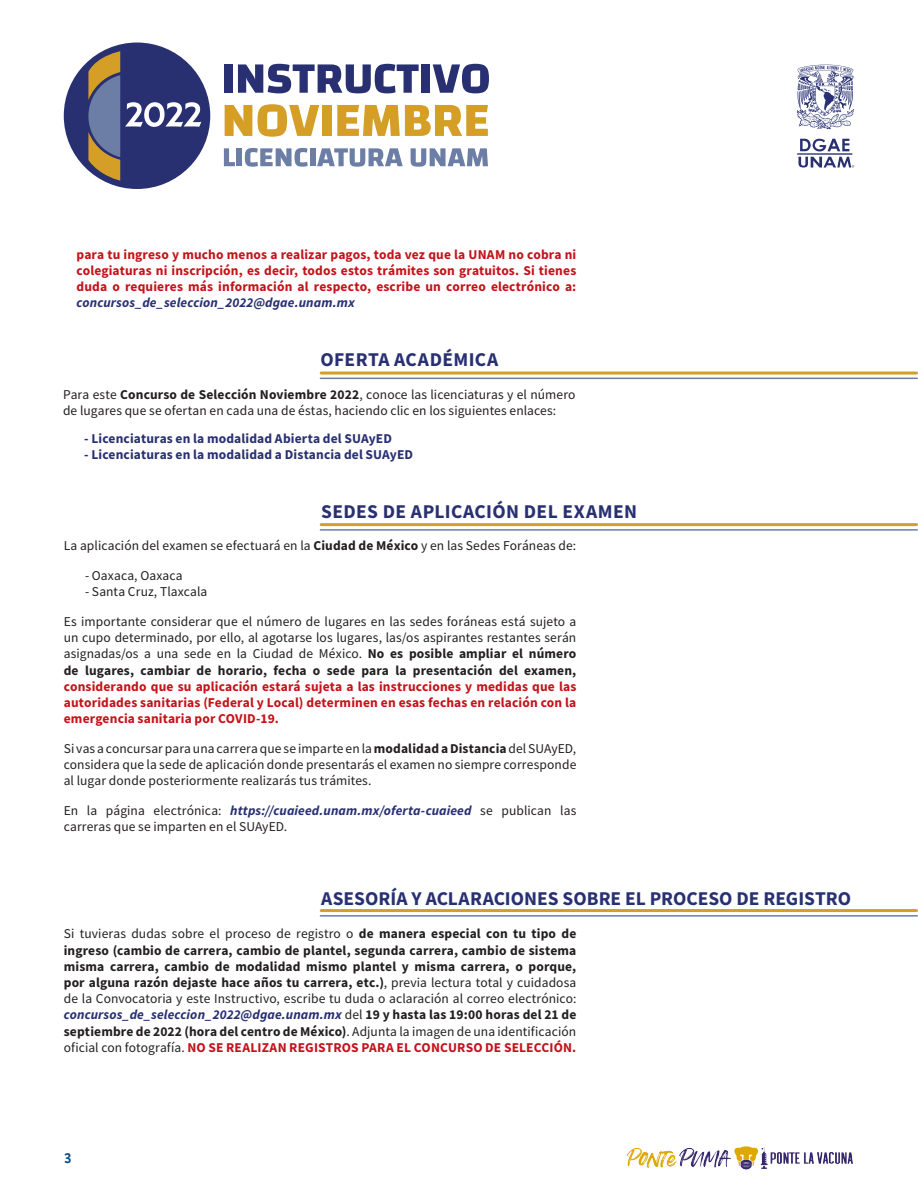
<style>
.page{position:relative;width:918px;height:1188px;background:#fff}
.page>*{position:absolute;margin:0;border:0;box-sizing:border-box;transform-origin:0 0}
.titulos_de_seccion{font:700 19.5px "Source Sans Pro";letter-spacing:.01em;color:#283072}
.t1{font:700 15px "Gandhi Sans";color:#054d87}
.t2{font:13.5px/16.2px "Source Sans Pro";letter-spacing:.01em;color:#231f20}
.t3{font:700 13.5px/16.2px "Source Sans Pro";letter-spacing:.01em;color:#231f20;text-align:justify}
.t4{font:700 13.5px/16.2px "Source Sans Pro";letter-spacing:.01em;color:#c4121a}
.t5{font:700 13.5px "Source Sans Pro";letter-spacing:.01em;color:#283072}
.t6{font:italic 700 13.5px "Source Sans Pro";letter-spacing:.01em;color:#283072}
.s1{font-style:italic;color:#283072}
.s2{font-weight:700}
.s3{color:#231f20}
.s4{font-weight:400}
.s5{color:#c4121a}
</style>
<div class="page">
<div style="left:64px;top:43px;width:146px;height:146px;background:#283072;border-radius:50%"></div>
<svg style="left:88px;top:51px;width:113px;height:130px"></svg>
<hr style="left:797px;top:153px;width:55px;height:2px;background:#283072">
<svg style="left:798px;top:139px;width:56px;height:29px"></svg>
<svg style="left:797px;top:65px;width:57px;height:64px"></svg>
<img style="left:627px;top:1146px;width:226px;height:23px">
<svg style="left:225px;top:104px;width:94px;height:33px"></svg>
<div style="left:322px;top:105px;width:9px;height:31px;background:#d59e27"></div>
<svg style="left:337px;top:105px;width:151px;height:31px"></svg>
<svg style="left:224px;top:148px;width:11px;height:18px"></svg>
<div style="left:237px;top:148px;width:5px;height:18px;background:#6c7ea5"></div>
<svg style="left:245px;top:148px;width:63px;height:19px"></svg>
<div style="left:310px;top:148px;width:5px;height:18px;background:#6c7ea5"></div>
<svg style="left:317px;top:148px;width:86px;height:19px"></svg>
<svg style="left:411px;top:148px;width:77px;height:19px"></svg>
<div style="left:224px;top:64px;width:8px;height:29px;background:#283072"></div>
<svg style="left:238px;top:64px;width:181px;height:29px"></svg>
<div style="left:422px;top:64px;width:8px;height:29px;background:#283072"></div>
<svg style="left:433px;top:64px;width:56px;height:29px"></svg>
<hr style="left:320px;top:915px;width:597px;height:2px;background:#6c7ea5">
<hr style="left:321px;top:909px;width:596px;height:3px;background:#d59e27">
<hr style="left:320px;top:378px;width:597px;height:1px;background:#6c7ea5">
<hr style="left:321px;top:372px;width:596px;height:3px;background:#d59e27">
<hr style="left:320px;top:529px;width:597px;height:2px;background:#6c7ea5">
<hr style="left:321px;top:523px;width:596px;height:3px;background:#d59e27">
<p class="t4" style="left:77px;top:246px;width:501px;text-align:justify">para tu ingreso y mucho menos a realizar pagos, toda vez que la UNAM no cobra ni colegiaturas ni inscripción, es decir, todos estos trámites son gratuitos. Si tienes duda o requieres más información al respecto, escribe un correo electrónico :a <span class="s1">concursos_de_seleccion_2022@dgae.unam.mx</span></p>
<p class="titulos_de_seccion" style="left:320px;top:346px;width:179px">OFERTA ACADÉMICA</p>
<p class="t2" style="left:63px;top:386px;width:514px">Para este <span class="s2">Concurso de Selección Noviembre 2022</span>, conoce las licenciaturas y el número de lugares que se ofertan en cada una de éstas, haciendo clic en los siguientes enlaces:</p>
<p class="t5" style="left:84px;top:430px;width:309px">- Licenciaturas en la modalidad Abierta del SUAyED</p>
<p class="t5" style="left:84px;top:446px;width:330px">- Licenciaturas en la modalidad a Distancia del SUAyED</p>
<p class="titulos_de_seccion" style="left:321px;top:498px;width:317px">SEDES DE APLICACIÓN DEL EXAMEN</p>
<p class="t2" style="left:64px;top:538px;width:514px">La aplicación del examen se efectuará en la <span class="s2">Ciudad de México</span> y en las Sedes Foráneas de:</p>
<p class="t2" style="left:85px;top:567px;width:99px">- Oaxaca, Oaxaca</p>
<p class="t2" style="left:85px;top:584px;width:124px">- Santa Cruz, Tlaxcala</p>
<p class="t2" style="left:64px;top:613px;width:514px;text-align:right">Es importante considerar que el número de lugares en las sedes foráneas está sujeto a un cupo determinado, por ello, al agotarse los lugares, las/os aspirantes restantes serán asignadas/os a una sede en la Ciudad de México. <span class="s2">No es posible ampliar el número examen,</span></p>
<p class="t3" style="left:413px;top:662px;width:81px">presentación</p>
<p class="t3" style="left:141px;top:662px;width:51px">cambiar</p>
<p class="t3" style="left:218px;top:662px;width:51px">horario,</p>
<p class="t3" style="left:273px;top:662px;width:35px">fecha</p>
<p class="t4" style="left:64px;top:662px;width:514px"><span class="s3">de<br></span>considerando que su aplicación estará sujeta a las instrucciones y medidas que las autoridades sanitarias (Federal y Local) determinen en esas fechas en relación con la emergencia sanitaria por COVID-19.</p>
<p class="t2" style="left:64px;top:740px;width:514px;text-align:justify">Sivas a concursar para una carrera que se imparte en la<span class="s2">modalidad aDistancia</span>del SUAyED, considera que la sede de aplicación donde presentarás el examen no siempre corresponde al lugar donde posteriormente realizarás tus trámites.</p>
<p class="t2" style="left:560px;top:802px;width:18px">las</p>
<p class="t3" style="left:85px;top:662px;width:51px">lugares,</p>
<p class="t3" style="left:197px;top:662px;width:16px">de</p>
<p class="t3" style="left:327px;top:662px;width:30px">sede</p>
<p class="t3" style="left:395px;top:662px;width:13px">la</p>
<p class="t3" style="left:499px;top:662px;width:20px">del</p>
<p class="t3" style="left:313px;top:662px;width:9px">o</p>
<p class="t3" style="left:361px;top:662px;width:29px">para</p>
<p class="t2" style="left:106px;top:802px;width:40px">página</p>
<p class="t2" style="left:154px;top:802px;width:69px">electrónica:</p>
<p class="t2" style="left:87px;top:802px;width:12px">la</p>
<p class="t2" style="left:502px;top:802px;width:52px">publican</p>
<p class="t6" style="left:230px;top:801px;width:243px">https://cuaieed.unam.mx/oferta-cuaieed</p>
<p class="t2" style="left:64px;top:802px;width:225px">En<br>carreras que se imparten en el SUAyED.</p>
<p class="t2" style="left:480px;top:802px;width:14px">se</p>
<p class="titulos_de_seccion" style="left:321px;top:885px;width:531px">ASESORÍA Y ACLARACIONES SOBRE EL PROCESO DE REGISTRO</p>
<p class="t3" style="left:64px;top:926px;width:514px"><span class="s4">Si tuvieras dudas sobre el proceso de registro o</span> de manera especial con tu tipo de ingreso (cambio de carrera, cambio de plantel, segunda carrera, cambio de sistema misma carrera, cambio de modalidad mismo plantel y misma carrera o, porque, por alguna razón dejaste hace años tu carrera, etc <span class="s4">,</span>). <span class="s4">previa lectura total y cuidadosa de la Convocatoria y este Instructivo, escribe tu duda o aclaración al correo electrónico: </span><span class="s1">concursos_de_seleccion_2022@dgae.unam.mx</span> <span class="s4">del</span> 19 y hasta las 19:00 horas del 21 de septiembre de 2022 (hora del centro de México <span class="s4">.</span>) <span class="s4">Adjunta la imagen de una identificación oficial con fotografía.</span> <span class="s5">NO SE REALIZAN REGISTROS PARA EL CONCURSO DE SELECCIÓN.</span></p>
<p class="t1" style="left:64px;top:1150px;width:10px">3</p>
</div>
